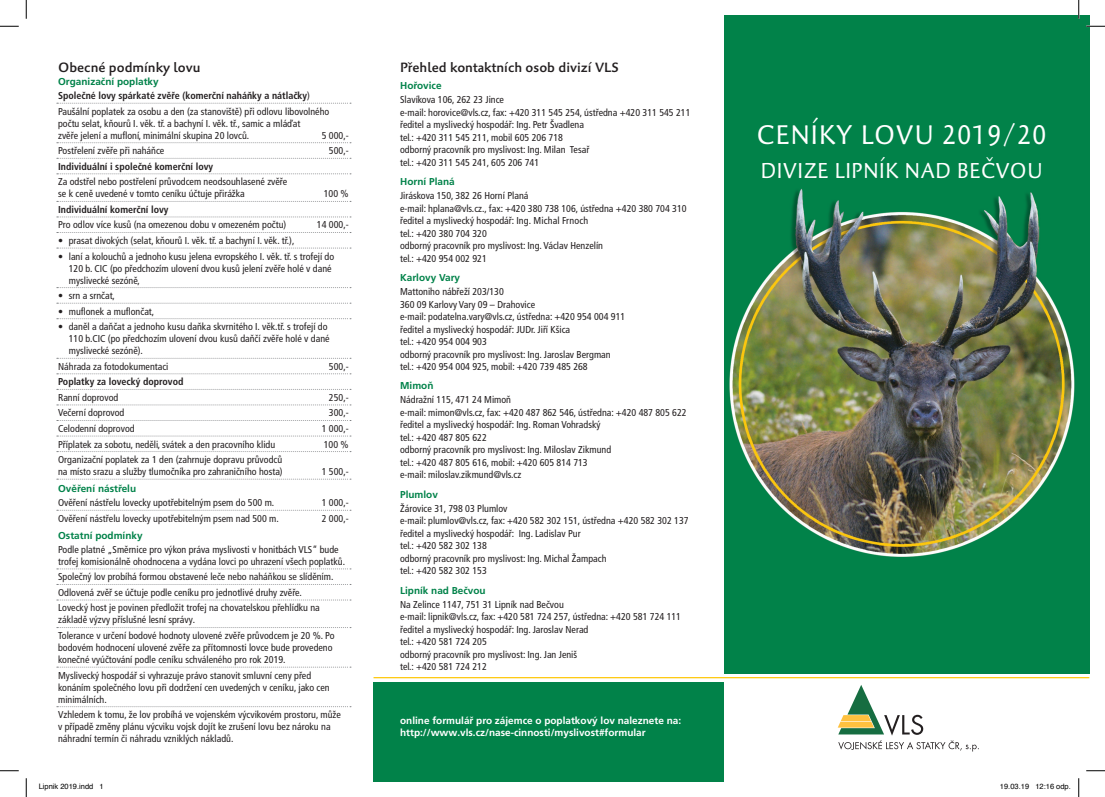
<style>
.page{position:relative;width:1105px;height:797px;background:#fff}
.page>*{position:absolute;margin:0;border:0;box-sizing:border-box;transform-origin:0 0}
.t1{font:27.5px "Palatino Sans LT Pro";letter-spacing:.05em;color:#fff;scale:.91 1}
.t2{font:22px "Palatino Sans LT Pro";letter-spacing:.03em;color:#fff;scale:.91 1}
.t3{font:500 13.75px "Palatino Sans LT Pro";color:#231f20}
.t4{font:condensed 10px/12.5px "Frutiger LT Pro";color:#231f20}
.t5{font:700 condensed 10px/13.8px "Frutiger LT Pro";color:#231f20}
.t6{font:700 10px/12px "Frutiger LT Pro";color:#fff}
.t7{font:700 10px "Frutiger LT Pro";color:#018249}
.t8{font:7.5px "Helvetica";color:#000}
.s1{font-stretch:normal;color:#018249}
.s2{font-weight:400}
</style>
<div class="page">
<div style="left:724px;top:16px;width:365px;height:658px;background:#018249"></div>
<svg style="left:57px;top:103px;width:294px;height:1px"></svg>
<svg style="left:57px;top:142px;width:294px;height:1px"></svg>
<svg style="left:57px;top:158px;width:294px;height:1px"></svg>
<svg style="left:57px;top:173px;width:294px;height:1px"></svg>
<svg style="left:57px;top:201px;width:294px;height:1px"></svg>
<svg style="left:57px;top:216px;width:294px;height:1px"></svg>
<svg style="left:57px;top:232px;width:294px;height:1px"></svg>
<svg style="left:57px;top:247px;width:294px;height:1px"></svg>
<svg style="left:57px;top:287px;width:294px;height:1px"></svg>
<svg style="left:57px;top:303px;width:294px;height:1px"></svg>
<svg style="left:57px;top:318px;width:294px;height:1px"></svg>
<svg style="left:57px;top:358px;width:294px;height:1px"></svg>
<svg style="left:57px;top:373px;width:294px;height:1px"></svg>
<svg style="left:57px;top:389px;width:294px;height:1px"></svg>
<svg style="left:57px;top:404px;width:294px;height:1px"></svg>
<svg style="left:57px;top:420px;width:294px;height:1px"></svg>
<svg style="left:57px;top:435px;width:294px;height:1px"></svg>
<svg style="left:57px;top:451px;width:294px;height:1px"></svg>
<svg style="left:57px;top:478px;width:294px;height:1px"></svg>
<svg style="left:57px;top:510px;width:294px;height:1px"></svg>
<svg style="left:57px;top:568px;width:294px;height:1px"></svg>
<svg style="left:57px;top:584px;width:294px;height:1px"></svg>
<svg style="left:57px;top:599px;width:294px;height:1px"></svg>
<svg style="left:57px;top:627px;width:294px;height:1px"></svg>
<svg style="left:57px;top:666px;width:294px;height:1px"></svg>
<svg style="left:57px;top:706px;width:294px;height:1px"></svg>
<div style="left:373px;top:681px;width:351px;height:100px;background:#018249"></div>
<svg style="left:838px;top:685px;width:141px;height:66px"></svg>
<hr style="left:373px;top:677px;width:716px;height:1px;background:#fec80b">
<img style="left:729px;top:188px;width:346px;height:369px">
<svg style="left:0;top:25px;width:19px;height:2px"></svg>
<svg style="left:1086px;top:25px;width:19px;height:2px"></svg>
<svg style="left:0;top:770px;width:19px;height:1px"></svg>
<svg style="left:1086px;top:770px;width:19px;height:1px"></svg>
<svg style="left:25px;top:0;width:2px;height:19px"></svg>
<svg style="left:25px;top:778px;width:2px;height:19px"></svg>
<svg style="left:1078px;top:0;width:1px;height:19px"></svg>
<svg style="left:1078px;top:778px;width:1px;height:19px"></svg>
<h3 class="t3" style="left:58px;top:58px;width:144px">Obecné podmínky lovu</h3>
<p class="t5" style="left:58px;top:75px;width:253px"><span class="s1">Organizační poplatky<br></span>Společné lovy spárkaté zvěře (komerční naháňky a nátlačky<span class="s2">)</span></p>
<p class="t4" style="left:58px;top:105px;width:273px;line-height:12px">Paušální poplatek za osobu a den (za stanoviště) při odlovu libovolného počtu selat, kňourů I. věk. tř. a bachyní I. věk. tř., samic a mláďat<br>zvěře jelení a mufloní, minimální skupina 20 lovců.</p>
<p class="t4" style="left:322px;top:129px;width:28px">5 000,-</p>
<p class="t4" style="left:58px;top:145px;width:108px">Postřelení zvěře při naháňce</p>
<p class="t4" style="left:329px;top:145px;width:21px">500,-</p>
<p class="t5" style="left:58px;top:159px;width:157px">Individuální i společné komerční lovy</p>
<p class="t4" style="left:58px;top:176px;width:231px;line-height:12px">Za odstřel nebo postřelení průvodcem neodsouhlasené zvěře se k ceně uvedené v tomto ceníku účtuje přirážka</p>
<p class="t4" style="left:324px;top:188px;width:26px">100 %</p>
<p class="t5" style="left:58px;top:203px;width:112px">Individuální komerční lovy</p>
<p class="t4" style="left:58px;top:219px;width:230px">Pro odlov více kusů (na omezenou dobu v omezeném počtu)</p>
<p class="t4" style="left:317px;top:219px;width:33px">14 000,-</p>
<p class="t4" style="left:58px;top:234px;width:238px">• prasat divokých (selat, kňourů I. věk. tř. a bachyní I. věk. tř.),</p>
<p class="t4" style="left:69px;top:250px;width:267px;line-height:12px;text-indent:-11px">• laní a kolouchů a jednoho kusu jelena evropského I. věk. tř. s trofejí do<br>120 b. CIC (po předchozím ulovení dvou kusů jelení zvěře holé v dané myslivecké sezóně,</p>
<p class="t4" style="left:58px;top:289px;width:58px">• srn a srnčat,</p>
<p class="t4" style="left:58px;top:305px;width:98px">• muflonek a muflončat,</p>
<p class="t4" style="left:69px;top:321px;width:262px;line-height:12px;text-indent:-11px">• daněl a daňčat a jednoho kusu daňka skvrnitého I. věk.tř. s trofejí do<br>110 b.CIC (po předchozím ulovení dvou kusů daňčí zvěře holé v dané myslivecké sezóně).</p>
<p class="t4" style="left:58px;top:360px;width:112px">Náhrada za fotodokumentaci</p>
<p class="t4" style="left:329px;top:360px;width:21px">500,-</p>
<p class="t5" style="left:58px;top:375px;width:127px">Poplatky za lovecký doprovod</p>
<p class="t4" style="left:58px;top:391px;width:62px">Ranní doprovod</p>
<p class="t4" style="left:329px;top:391px;width:21px">250,-</p>
<p class="t4" style="left:58px;top:407px;width:68px">Večerní doprovod</p>
<p class="t4" style="left:329px;top:407px;width:21px">300,-</p>
<p class="t4" style="left:58px;top:422px;width:78px">Celodenní doprovod</p>
<p class="t4" style="left:322px;top:422px;width:28px">1 000,-</p>
<p class="t4" style="left:58px;top:438px;width:219px">Příplatek za sobotu, neděli, svátek a den pracovního klidu</p>
<p class="t4" style="left:324px;top:438px;width:26px">100 %</p>
<p class="t4" style="left:58px;top:453px;width:226px;line-height:12px">Organizační poplatek za 1 den (zahrnuje dopravu průvodců na místo srazu a služby tlumočníka pro zahraničního hosta)</p>
<p class="t4" style="left:322px;top:465px;width:28px">1 500,-</p>
<p class="t7" style="left:58px;top:483px;width:80px">Ověření nástřelu</p>
<p class="t4" style="left:58px;top:496px;width:218px">Ověření nástřelu lovecky upotřebitelným psem do 500 m.</p>
<p class="t4" style="left:322px;top:496px;width:28px">1 000,-</p>
<p class="t4" style="left:58px;top:512px;width:222px">Ověření nástřelu lovecky upotřebitelným psem nad 500 m.</p>
<p class="t4" style="left:322px;top:512px;width:28px">2 000,-</p>
<p class="t7" style="left:58px;top:529px;width:86px">Ostatní podmínky</p>
<p class="t4" style="left:58px;top:543px;width:288px;line-height:12px">Podle platné „Směrnice pro výkon práva myslivosti v honitbách VLS“ bude trofej komisionálně ohodnocena a vydána lovci po uhrazení všech poplatků.</p>
<p class="t4" style="left:58px;top:569px;width:277px;line-height:15.5px">Společný lov probíhá formou obstavené leče nebo naháňkou se slíděním.<br>Odlovená zvěř se účtuje podle ceníku pro jednotlivé druhy zvěře.<br>Lovecký host je povinen předložit trofej na chovatelskou přehlídku na</p>
<p class="t4" style="left:58px;top:612px;width:278px;line-height:15.5px">základě výzvy příslušné lesní správy.<br>Tolerance v určení bodové hodnoty ulovené zvěře průvodcem je 20 %. Po</p>
<p class="t4" style="left:58px;top:641px;width:276px;line-height:12px">bodovém hodnocení ulovené zvěře za přítomnosti lovce bude provedeno konečné vyúčtování podle ceníku schváleného pro rok 2019.</p>
<p class="t4" style="left:58px;top:669px;width:273px;line-height:12px">Myslivecký hospodář si vyhrazuje právo stanovit smluvní ceny před konáním společného lovu při dodržení cen uvedených v ceníku, jako cen minimálních.</p>
<p class="t4" style="left:58px;top:708px;width:284px;line-height:12px">Vzhledem k tomu, že lov probíhá ve vojenském výcvikovém prostoru, může v případě změny plánu výcviku vojsk dojít ke zrušení lovu bez nároku na náhradní termín či náhradu vzniklých nákladů.</p>
<h3 class="t3" style="left:400px;top:58px;width:220px">Přehled kontaktních osob divizí VLS</h3>
<p class="t7" style="left:400px;top:80px;width:43px">Hořovice</p>
<p class="t4" style="left:400px;top:94px;width:292px">Slavíkova 106, 262 23 Jince<br>e-mail: horovice@vls.cz, fax: +420 311 545 254, ústředna +420 311 545 211 ředitel a myslivecký hospodář: Ing. Petr Švadlena<br>tel.: +420 311 545 211, mobil 605 206 718<br>odborný pracovník pro myslivost: Ing. Milan Tesař<br>tel.: +420 311 545 241, 605 206 741</p>
<p class="t7" style="left:400px;top:175px;width:56px">Horní Planá</p>
<p class="t4" style="left:400px;top:189px;width:288px">Jiráskova 150, 382 26 Horní Planá<br>e-mail: hplana@vls.cz., fax: +420 380 738 106, ústředna +420 380 704 310 ředitel a myslivecký hospodář: Ing. Michal Frnoch<br>tel.: +420 380 704 320<br>odborný pracovník pro myslivost: Ing. Václav Henzelín<br>tel.: +420 954 002 921</p>
<p class="t7" style="left:400px;top:271px;width:62px">Karlovy Vary</p>
<p class="t4" style="left:400px;top:285px;width:227px">Mattoniho nábřeží 203/130<br>360 09 Karlovy Vary 09 – Drahovice<br>e-mail: podatelna.vary@vls.cz, ústředna: +420 954 004 911 ředitel a myslivecký hospodář: JUDr. Jiří Kšica<br>tel.: +420 954 004 903<br>odborný pracovník pro myslivost: Ing. Jaroslav Bergman tel.: +420 954 004 925, mobil: +420 739 485 268</p>
<p class="t7" style="left:400px;top:380px;width:35px">Mimoň</p>
<p class="t4" style="left:400px;top:394px;width:288px">Nádražní 115, 471 24 Mimoň<br>e-mail: mimon@vls.cz, fax: +420 487 862 546, ústředna: +420 487 805 622 ředitel a myslivecký hospodář: Ing. Roman Vohradský<br>tel.: +420 487 805 622<br>odborný pracovník pro myslivost: Ing. Miloslav Zikmund<br>tel.: +420 487 805 616, mobil: +420 605 814 713<br>e-mail: miloslav.zikmund@vls.cz</p>
<p class="t7" style="left:400px;top:488px;width:39px">Plumlov</p>
<p class="t4" style="left:400px;top:502px;width:290px">Žárovice 31, 798 03 Plumlov<br>e-mail: plumlov@vls.cz, fax: +420 582 302 151, ústředna +420 582 302 137 ředitel a myslivecký hospodář: Ing. Ladislav Pur<br>tel.: +420 582 302 138<br>odborný pracovník pro myslivost: Ing. Michal Žampach<br>tel.: +420 582 302 153</p>
<p class="t7" style="left:400px;top:584px;width:87px">Lipník nad Bečvou</p>
<p class="t4" style="left:400px;top:598px;width:282px">Na Zelince 1147, 751 31 Lipník nad Bečvou<br>e-mail: lipnik@vls.cz, fax: +420 581 724 257, ústředna: +420 581 724 111 ředitel a myslivecký hospodář: Ing. Jaroslav Nerad<br>tel.: +420 581 724 205<br>odborný pracovník pro myslivost: Ing. Jan Jeniš<br>tel.: +420 581 724 212</p>
<p class="t6" style="left:400px;top:714px;width:283px">online formulář pro zájemce o poplatkový lov naleznete na: http://www.vls.cz/nase-cinnosti/myslivost#formular</p>
<h1 class="t1" style="left:757px;top:117px;width:319px">CENÍKY LOVU 2019/20</h1>
<h2 class="t2" style="left:761px;top:157px;width:311px">DIVIZE LIPNÍK NAD BEČVOU</h2>
<p class="t8" style="left:39px;top:781px;width:67px">Lipnik 2019.indd 1</p>
<p class="t8" style="left:1000px;top:781px;width:72px">19.03.19 12:16 odp.</p>
</div>
